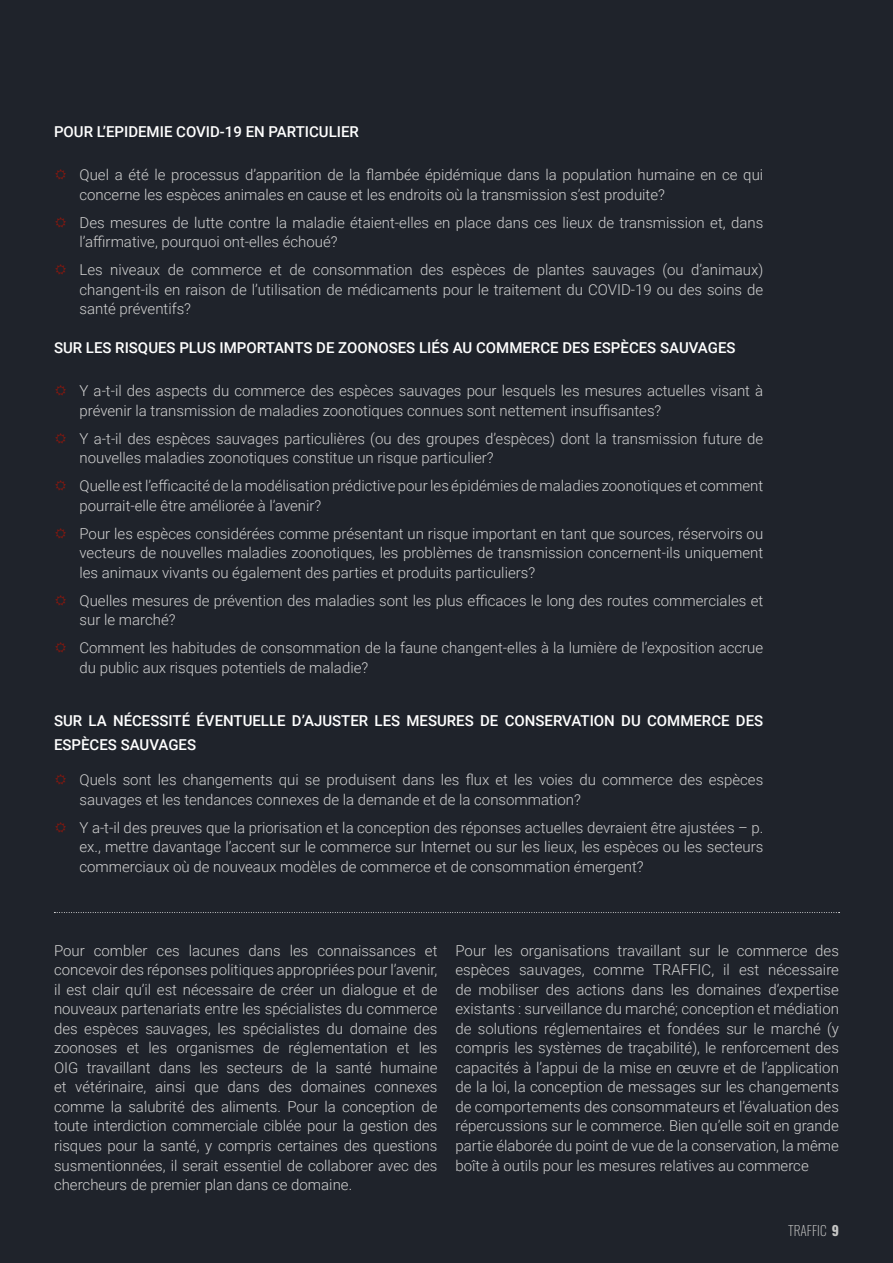
<style>
.page{position:relative;width:893px;height:1263px;background:#1f232b}
.page>*{position:absolute;margin:0;border:0;box-sizing:border-box;transform-origin:0 0}
.t1{font:300 15px/19.5px "Roboto";color:#d1d1d1}
.t2{font:500 15px/24px "Roboto";color:#fff}
.t3{font:200 13.5px "Oswald";color:#c7c7c6}
.s1{font-weight:700}
</style>
<div class="page">
<svg style="left:54px;top:912px;width:786px;height:1px"></svg>
<svg style="left:55px;top:169px;width:11px;height:11px"></svg>
<svg style="left:55px;top:217px;width:11px;height:10px"></svg>
<svg style="left:55px;top:264px;width:11px;height:11px"></svg>
<svg style="left:55px;top:385px;width:11px;height:11px"></svg>
<svg style="left:55px;top:433px;width:11px;height:10px"></svg>
<svg style="left:55px;top:480px;width:11px;height:11px"></svg>
<svg style="left:55px;top:528px;width:11px;height:10px"></svg>
<svg style="left:55px;top:595px;width:11px;height:10px"></svg>
<svg style="left:55px;top:642px;width:11px;height:11px"></svg>
<svg style="left:55px;top:774px;width:11px;height:11px"></svg>
<svg style="left:55px;top:822px;width:11px;height:10px"></svg>
<p class="t2" style="left:54px;top:119px;width:306px">POUR L’EPIDEMIE COVID-19 EN PARTICULIER</p>
<p class="t1" style="left:80px;top:165px;width:685px">Quel a été le processus d’apparition de la flambée épidémique dans la population humaine en ce qui concerne les espèces animales en cause et les endroits où la transmission s’est produite?</p>
<p class="t1" style="left:80px;top:212px;width:685px">Des mesures de lutte contre la maladie étaient-elles en place dans ces lieux de transmission et, dans l’affirmative, pourquoi ont-elles échoué?</p>
<p class="t1" style="left:80px;top:260px;width:685px;text-align:justify">Les niveaux de commerce et de consommation des espèces de plantes sauvages (ou d’animaux) changent-ils en raison de l’utilisation de médicaments pour le traitement du COVID-19 ou des soins de santé préventifs?</p>
<p class="t2" style="left:54px;top:335px;width:683px">SUR LES RISQUES PLUS IMPORTANTS DE ZOONOSES LIÉS AU COMMERCE DES ESPÈCES SAUVAGES</p>
<p class="t1" style="left:80px;top:380px;width:685px">Y a-t-il des aspects du commerce des espèces sauvages pour lesquels les mesures actuelles visant à prévenir la transmission de maladies zoonotiques connues sont nettement insuffisantes?</p>
<p class="t1" style="left:80px;top:428px;width:685px">Y a-t-il des espèces sauvages particulières (ou des groupes d’espèces) dont la transmission future de nouvelles maladies zoonotiques constitue un risque particulier?</p>
<p class="t1" style="left:80px;top:475px;width:685px">Quelle est l’efficacité de la modélisation prédictive pour les épidémies de maladies zoonotiques et comment pourrait-elle être améliorée à l’avenir?</p>
<p class="t1" style="left:80px;top:523px;width:685px;text-align:justify">Pour les espèces considérées comme présentant un risque important en tant que sources, réservoirs ou vecteurs de nouvelles maladies zoonotiques, les problèmes de transmission concernent-ils uniquement les animaux vivants ou également des parties et produits particuliers?</p>
<p class="t1" style="left:80px;top:590px;width:685px">Quelles mesures de prévention des maladies sont les plus efficaces le long des routes commerciales et sur le marché?</p>
<p class="t1" style="left:80px;top:638px;width:685px">Comment les habitudes de consommation de la faune changent-elles à la lumière de l’exposition accrue du public aux risques potentiels de maladie?</p>
<p class="t2" style="left:54px;top:708px;width:711px">SUR LA NÉCESSITÉ ÉVENTUELLE D’AJUSTER LES MESURES DE CONSERVATION DU COMMERCE DES<br>ESPÈCES SAUVAGES</p>
<p class="t1" style="left:80px;top:769px;width:685px">Quels sont les changements qui se produisent dans les flux et les voies du commerce des espèces sauvages et les tendances connexes de la demande et de la consommation?</p>
<p class="t1" style="left:80px;top:817px;width:685px;text-align:justify">Y a-t-il des preuves que la priorisation et la conception des réponses actuelles devraient être ajustées – p. ex., mettre davantage l’accent sur le commerce sur Internet ou sur les lieux, les espèces ou les secteurs commerciaux où de nouveaux modèles de commerce et de consommation émergent?</p>
<p class="t1" style="left:54px;top:940px;width:385px;text-align:justify">Pour combler ces lacunes dans les connaissances et concevoir des réponses politiques appropriées pour l’avenir, il est clair qu’il est nécessaire de créer un dialogue et de nouveaux partenariats entre les spécialistes du commerce des espèces sauvages, les spécialistes du domaine des zoonoses et les organismes de réglementation et les OIG travaillant dans les secteurs de la santé humaine et vétérinaire, ainsi que dans des domaines connexes comme la salubrité des aliments. Pour la conception de toute interdiction commerciale ciblée pour la gestion des risques pour la santé, y compris certaines des questions susmentionnées, il serait essentiel de collaborer avec des chercheurs de premier plan dans ce domaine.</p>
<p class="t1" style="left:455px;top:940px;width:385px;text-align:justify">Pour les organisations travaillant sur le commerce des espèces sauvages, comme TRAFFIC, il est nécessaire de mobiliser des actions dans les domaines d’expertise existants : surveillance du marché; conception et médiation de solutions réglementaires et fondées sur le marché (y compris les systèmes de traçabilité), le renforcement des capacités à l’appui de la mise en œuvre et de l’application de la loi, la conception de messages sur les changements de comportements des consommateurs et l’évaluation des répercussions sur le commerce. Bien qu’elle soit en grande partie élaborée du point de vue de la conservation, la même boîte à outils pour les mesures relatives au commerce</p>
<p class="t3" style="left:788px;top:1218px;width:52px">TRAFFIC <span class="s1">9</span></p>
</div>
